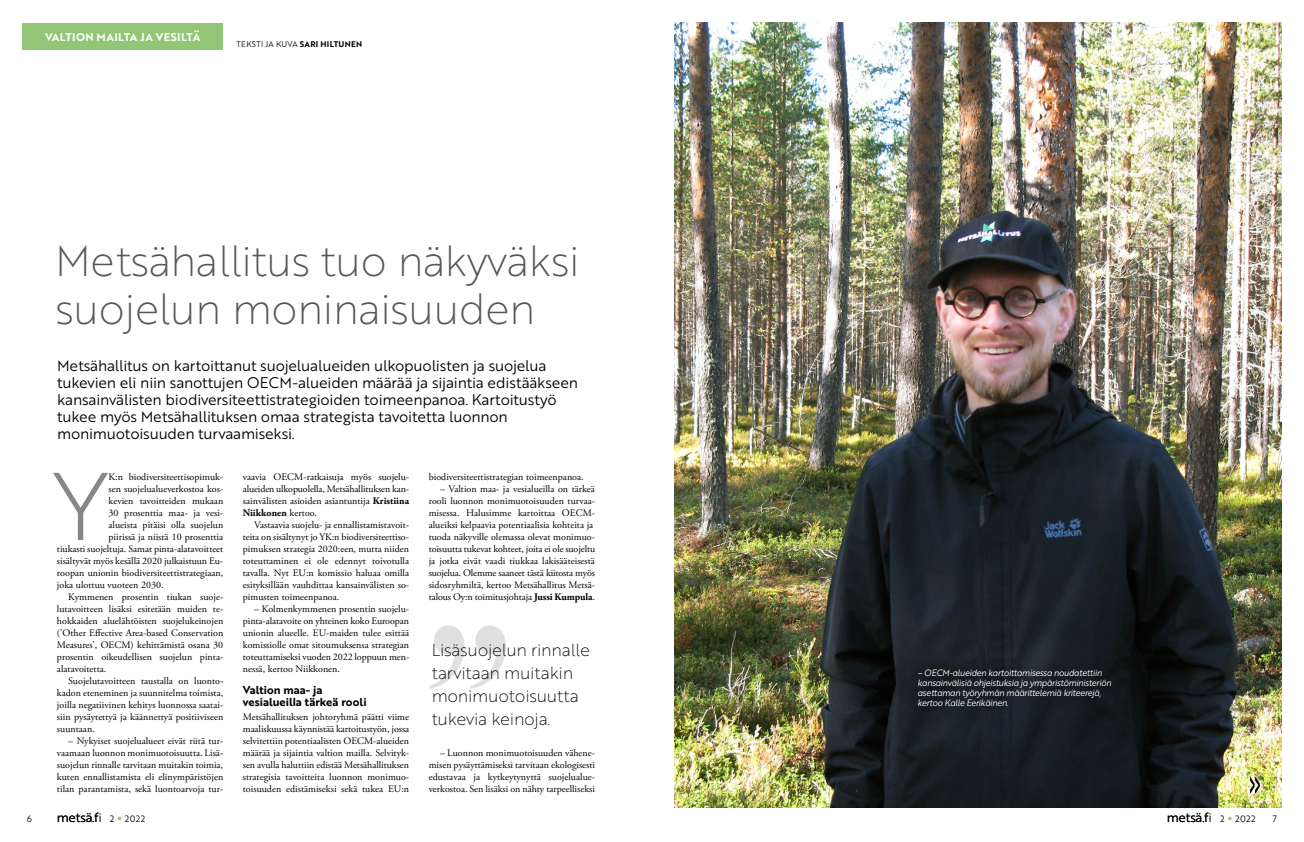
<style>
.page{position:relative;width:1304px;height:842px;background:#fff}
.page>*{position:absolute;margin:0;border:0;box-sizing:border-box;transform-origin:0 0}
.t1{font:93.3px "Brother 1816 Light";color:#878787}
.t2{font:42.5px/47.9px "Brother 1816 Thin";letter-spacing:-.02em;color:#575756}
.t3{font:17px/23px "Brother 1816 Thin";letter-spacing:-.015em;color:#000}
.t4{font:15px/17px "Brother 1816 Book";letter-spacing:-.015em;color:#000}
.t5{font:12.8px "Brother 1816 Book";letter-spacing:-.035em;color:#000}
.t6{font:11.2px/12px "Brother 1816 Bold";color:#000}
.t7{font:11px "Brother 1816 Bold";letter-spacing:.04em;color:#fff}
.t8{font:10px/12px "Adobe Garamond Pro";color:#000;text-align:justify}
.t9{font:9px/10px "Brother 1816 Book Italic";letter-spacing:-.035em;color:#fff;scale:.95 1}
.t10{font:9px "Brother 1816 Book";color:#000}
.t11{font:8px "Brother 1816 Book";letter-spacing:.04em;color:#000}
.s1{font-family:"Brother 1816 Bold"}
.s2{font-weight:700}
.s3{font-size:9px}
.s4{font-family:"Caecilia LT Std";font-weight:300;font-size:10px;color:#92c575}
</style>
<div class="page">
<div style="left:1207px;top:810px;width:6px;height:7px;background:#fff;opacity:.7"></div>
<div style="left:97px;top:810px;width:6px;height:7px;background:#fff;opacity:.7"></div>
<img style="left:675px;top:23px;width:606px;height:785px">
<svg style="left:1245px;top:772px;width:20px;height:26px"></svg>
<svg style="left:1250px;top:777px;width:10px;height:16px"></svg>
<div style="left:23px;top:23px;width:200px;height:26px;background:#92c575"></div>
<svg style="left:429px;top:625px;width:77px;height:64px"></svg>
<div style="left:906px;top:658px;width:217px;height:61px;background:#000;opacity:.75"></div>
<p class="t7" style="left:45px;top:28px;width:157px">VALTION MAILTA JA VESILTÄ</p>
<p class="t11" style="left:237px;top:39px;width:127px">TEKSTI JA KUVA <span class="s1">SARI HILTUNEN</span></p>
<h2 class="t2" style="left:55px;top:235px;width:526px">Metsähallitus tuo näkyväksi suojelun moninaisuuden</h2>
<p class="t4" style="left:57px;top:356px;width:522px">Metsähallitus on kartoittanut suojelualueiden ulkopuolisten ja suojelua tukevien eli niin sanottujen OECM-alueiden määrää ja sijaintia edistääkseen kansainvälisten biodiversiteettistrategioiden toimeenpanoa. Kartoitustyö tukee myös Metsähallituksen omaa strategista tavoitetta luonnon monimuotoisuuden turvaamiseksi.</p>
<h1 class="t1" style="left:53px;top:438px;width:57px">Y</h1>
<p class="t8" style="left:109px;top:471px;width:116px">K:n biodiversiteettisopimuk-</p>
<p class="t8" style="left:109px;top:483px;width:116px">sen suojelualueverkostoa kos-</p>
<p class="t8" style="left:109px;top:495px;width:116px">kevien tavoitteiden mukaan</p>
<p class="t8" style="left:109px;top:507px;width:116px">30 prosenttia maa- ja vesi-</p>
<p class="t8" style="left:109px;top:519px;width:116px">alueista pitäisi olla suojelun</p>
<p class="t8" style="left:109px;top:531px;width:116px">piirissä ja niistä 10 prosenttia</p>
<p class="t8" style="left:57px;top:543px;width:168px">tiukasti suojeltuja. Samat pinta-alatavoitteet</p>
<p class="t8" style="left:57px;top:555px;width:168px">sisältyvät myös kesällä 2020 julkaistuun Eu-</p>
<p class="t8" style="left:57px;top:567px;width:168px">roopan unionin biodiversiteettistrategiaan,</p>
<p class="t8" style="left:57px;top:579px;width:108px">joka ulottuu vuoteen 2030.</p>
<p class="t8" style="left:68px;top:591px;width:156px">Kymmenen prosentin tiukan suoje-</p>
<p class="t8" style="left:57px;top:603px;width:168px">lutavoitteen lisäksi esitetään muiden te-</p>
<p class="t8" style="left:57px;top:615px;width:168px">hokkaiden aluelähtöisten suojelukeinojen</p>
<p class="t8" style="left:57px;top:627px;width:168px">(’Other Effective Area-based Conservation</p>
<p class="t8" style="left:57px;top:639px;width:168px">Measures’, OECM) kehittämistä osana 30</p>
<p class="t8" style="left:57px;top:651px;width:168px">prosentin oikeudellisen suojelun pinta-</p>
<p class="t8" style="left:57px;top:663px;width:51px">alatavoitetta.</p>
<p class="t8" style="left:68px;top:675px;width:156px">Suojelutavoitteen taustalla on luonto-</p>
<p class="t8" style="left:57px;top:687px;width:168px">kadon eteneminen ja suunnitelma toimista,</p>
<p class="t8" style="left:57px;top:699px;width:168px">joilla negatiivinen kehitys luonnossa saatai-</p>
<p class="t8" style="left:57px;top:711px;width:168px">siin pysäytettyä ja käännettyä positiiviseen</p>
<p class="t8" style="left:57px;top:723px;width:39px">suuntaan.</p>
<p class="t8" style="left:57px;top:735px;width:168px;text-indent:11px">– Nykyiset suojelualueet eivät riitä tur&shy;vaamaan luonnon monimuotoisuutta. Lisä&shy;suojelun rinnalle tarvitaan muitakin toimia, kuten ennallistamista eli elinympäristöjen tilan parantamista, sekä luontoarvoja tur-</p>
<p class="t8" style="left:243px;top:471px;width:168px">vaavia OECM-ratkaisuja myös suojelu&shy;alueiden ulkopuolella, Metsähallituksen kan&shy;sainvälisten asioiden asiantuntija <span class="s2">Kristiina Niikkonen</span> kertoo.</p>
<p class="t8" style="left:243px;top:519px;width:168px;text-indent:11px">Vastaavia suojelu- ja ennallistamistavoit&shy;teita on sisältynyt jo YK:n biodiversiteettiso&shy;pimuksen strategia 2020:een, mutta niiden toteuttaminen ei ole edennyt toivotulla tavalla. Nyt EU:n komissio haluaa omilla esityksillään vauhdittaa kansainvälisten so&shy;pimusten toimeenpanoa.</p>
<p class="t8" style="left:243px;top:603px;width:168px;text-indent:11px">– Kolmenkymmenen prosentin suojelu&shy;pinta-alatavoite on yhteinen koko Euroopan unionin alueelle. EU-maiden tulee esittää komissiolle omat sitoumuksensa strategian toteuttamiseksi vuoden 2022 loppuun men&shy;nessä, kertoo Niikkonen.</p>
<p class="t6" style="left:243px;top:684px;width:125px">Valtion maa- ja vesialueilla tärkeä rooli</p>
<p class="t8" style="left:243px;top:711px;width:168px">Metsähallituksen johtoryhmä päätti viime maaliskuussa käynnistää kartoitustyön, jossa selvitettiin potentiaalisten OECM-alueiden määrää ja sijaintia valtion mailla. Selvityk&shy;sen avulla haluttiin edistää Metsähallituksen strategisia tavoitteita luonnon monimuo&shy;toisuuden edistämiseksi sekä tukea EU:n</p>
<p class="t8" style="left:429px;top:471px;width:157px">biodiversiteettistrategian toimeenpanoa.</p>
<p class="t8" style="left:429px;top:483px;width:168px;text-align:left;text-indent:11px">– Valtion maa- ja vesialueilla on tärkeä rooli luonnon monimuotoisuuden turvaa&shy;misessa. Halusimme kartoittaa OECM&shy;alueiksi kelpaavia potentiaalisia kohteita ja tuoda näkyville olemassa olevat monimuo&shy;toisuutta tukevat kohteet, joita ei ole suojeltu ja jotka eivät vaadi tiukkaa lakisääteisestä suojelua. Olemme saaneet tästä kiitosta myös sidosryhmiltä, kertoo Metsähallitus Metsä&shy;talous Oy:n toimitusjohtaja <span class="s2">Jussi Kumpula</span>.</p>
<h3 class="t3" style="left:432px;top:638px;width:160px">Lisäsuojelun rinnalle tarvitaan muitakin monimuotoisuutta tukevia keinoja.</h3>
<p class="t8" style="left:429px;top:747px;width:168px;text-indent:11px">– Luonnon monimuotoisuuden vähene&shy;misen pysäyttämiseksi tarvitaan ekologisesti edustavaa ja kytkeytynyttä suojelualue&shy;verkostoa. Sen lisäksi on nähty tarpeelliseksi</p>
<p class="t9" style="left:917px;top:667px;width:205px">– OECM-alueiden kartoittamisessa noudatettiin kansainvälisiä ohjeistuksia ja ympäristöministeriön asettaman työryhmän määrittelemiä kriteerejä, kertoo Kalle Eerikäinen.</p>
<p class="t5" style="left:57px;top:808px;width:90px">met sä.f <span class="s3">2</span> <span class="s4">•</span> <span class="s3">2022</span></p>
<p class="t5" style="left:1208px;top:808px;width:5px">i</p>
<p class="t5" style="left:1167px;top:808px;width:90px">met sä.f <span class="s3">2</span> <span class="s4">•</span> <span class="s3">2022</span></p>
<p class="t10" style="left:1273px;top:812px;width:6px">7</p>
<p class="t10" style="left:27px;top:812px;width:7px">6</p>
<p class="t5" style="left:98px;top:808px;width:5px">i</p>
</div>
